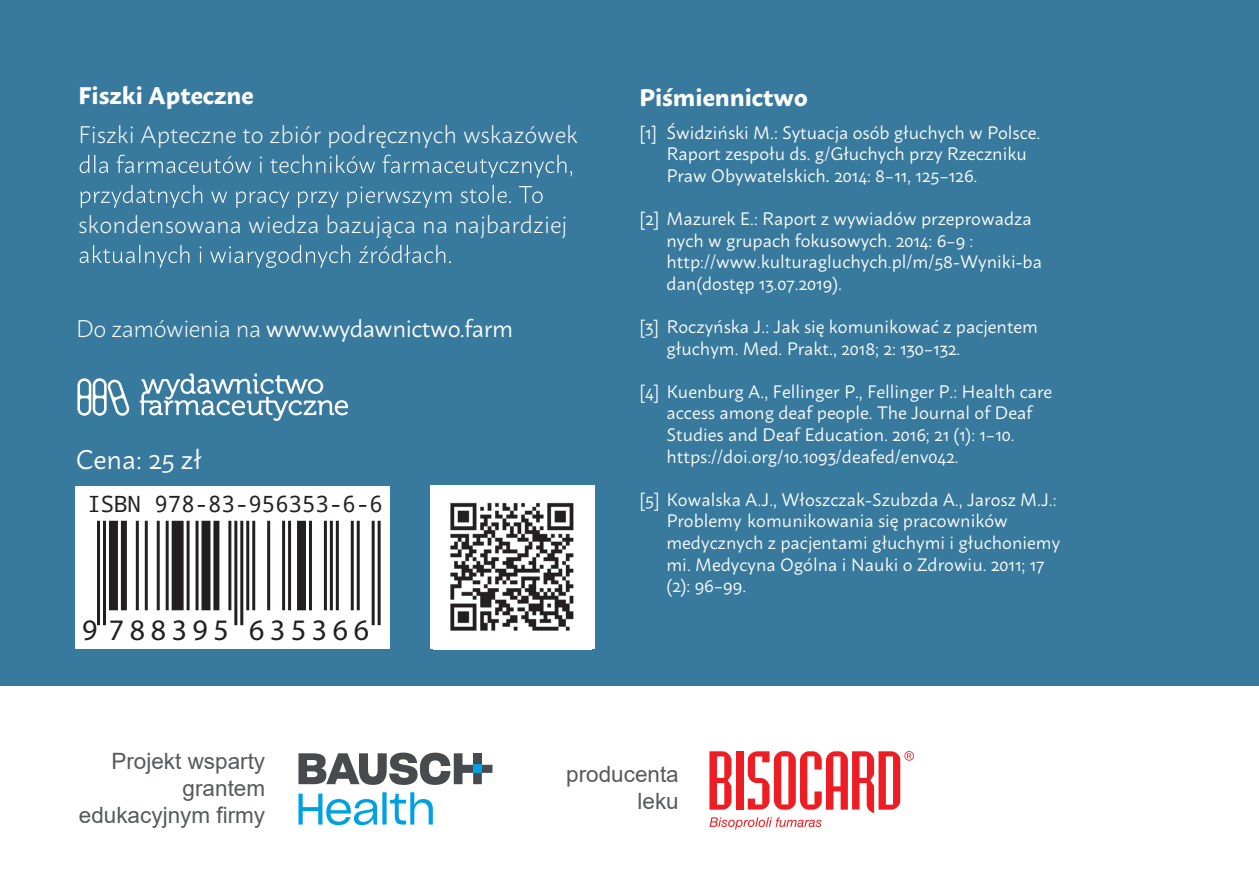
<style>
.page{position:relative;width:1259px;height:893px;background:#38799e}
.page>*{position:absolute;margin:0;border:0;box-sizing:border-box;transform-origin:0 0}
.t1{font:29.7px "Free Serif";letter-spacing:.185em;color:#231f20}
.t2{font:27px "Macho";color:#fff}
.t3{font:300 24px/38.4px "Macho";color:#fff}
.t4{font:24px "Macho";letter-spacing:-.02em;color:#fff}
.t5{font:700 24px "Macho";color:#fff}
.t6{font:22.5px/27px "Arial";color:#575a5b;text-align:right}
.t7{font:22.5px "Droid Sans Mono";color:#231f20}
.t8{font:18px/21.6px "Macho";color:#fff}
.s1{font-weight:700}
.s2{font-weight:300}
.s3{font-weight:500;font-style:italic}
</style>
<div class="page">
<svg style="left:80px;top:155px;width:492px;height:23px"></svg>
<svg style="left:80px;top:185px;width:463px;height:23px"></svg>
<svg style="left:80px;top:245px;width:371px;height:23px"></svg>
<div style="left:0;top:686px;width:1259px;height:207px;background:#fff"></div>
<svg style="left:140px;top:374px;width:208px;height:47px"></svg>
<svg style="left:77px;top:378px;width:52px;height:38px"></svg>
<svg style="left:709px;top:751px;width:205px;height:79px"></svg>
<svg style="left:298px;top:753px;width:194px;height:32px"></svg>
<svg style="left:298px;top:792px;width:135px;height:33px"></svg>
<div style="left:473px;top:765px;width:9px;height:8px;background:#00a1e3"></div>
<div style="left:76px;top:486px;width:314px;height:162px;background:#fff"></div>
<svg style="left:97px;top:521px;width:284px;height:104px"></svg>
<div style="left:430px;top:485px;width:164px;height:164px;background:#fff"></div>
<img style="left:450px;top:502px;width:124px;height:129px">
<p class="t3" style="left:78px;top:74px;width:501px"><span class="s1">Fiszki Apteczne<br></span>Fiszki Apteczne to zbiór podręcznych wskazówek</p>
<p class="t3" style="left:78px;top:203px;width:490px">skondensowana wiedza bazująca na najbardziej</p>
<p class="t4" style="left:76px;top:308px;width:439px"><span class="s2">Do zamówienia na</span> www.wydawnictwo.farm</p>
<p class="t2" style="left:76px;top:436px;width:127px">Cena: 25 zł</p>
<p class="t7" style="left:87px;top:488px;width:297px">ISBN 978-83-956353-6-6</p>
<p class="t1" style="left:82px;top:612px;width:288px">9 788395 635366</p>
<p class="t5" style="left:639px;top:76px;width:170px">Piśmiennictwo</p>
<p class="t8" style="left:666px;top:120px;width:375px;text-indent:-27px">[1] Świdziński M.: Sytuacja osób głuchych w Polsce.<br>Raport zespołu ds. g/Głuchych przy Rzeczniku<br>Praw Obywatelskich<span class="s3">.</span> 2014: 8–11, 125–126.</p>
<p class="t8" style="left:666px;top:206px;width:377px;text-indent:-27px">[2] Mazurek E.: Raport z wywiadów przeprowadza nych w grupach fokusowych. 2014: 6–9 : http://www.kulturagluchych.pl/m/58-Wyniki-ba dan(dostęp 13.07.2019).</p>
<p class="t8" style="left:666px;top:314px;width:373px;text-indent:-27px">[3] Roczyńska J.: Jak się komunikować z pacjentem głuchym. Med. Prakt., 2018; 2: 130–132.</p>
<p class="t8" style="left:666px;top:379px;width:387px;text-indent:-27px">[4] Kuenburg A., Fellinger P., Fellinger P.: Health care access among deaf people. The Journal of Deaf Studies and Deaf Education. 2016; 21 (1): 1–10. https://doi.org/10.1093/deafed/env042.</p>
<p class="t8" style="left:666px;top:487px;width:395px;text-indent:-27px">[5] Kowalska A.J., Włoszczak-Szubzda A., Jarosz M.J.:<br>Problemy komunikowania się pracowników medycznych z pacjentami głuchymi i głuchoniemy mi. Medycyna Ogólna i Nauki o Zdrowiu. 2011; 17 (2): 96–99.</p>
<p class="t6" style="left:79px;top:748px;width:188px">Projekt wsparty grantem edukacyjnym firmy</p>
<p class="t6" style="left:566px;top:761px;width:114px">producenta leku</p>
</div>
